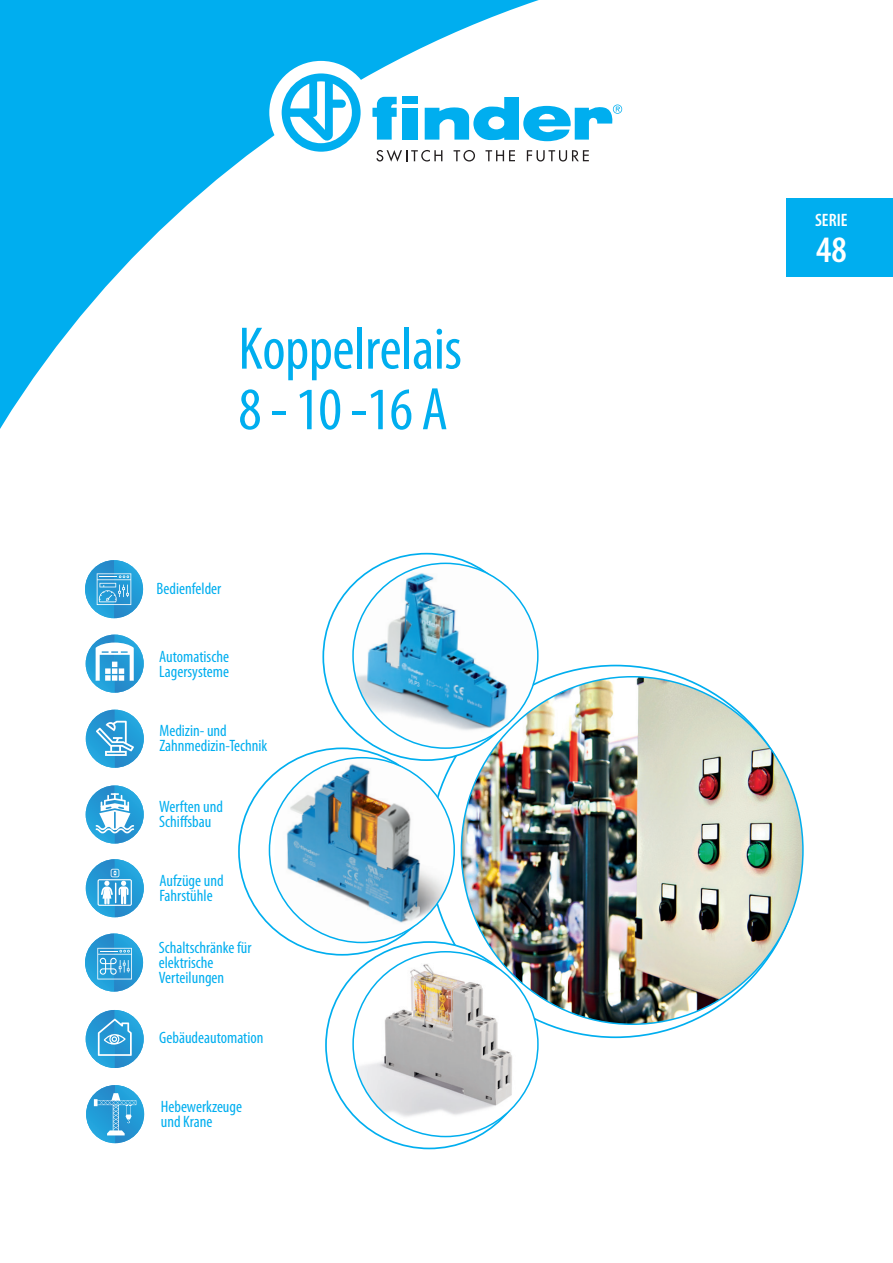
<style>
.page{position:relative;width:893px;height:1263px;background:#fff}
.page>*{position:absolute;margin:0;border:0;box-sizing:border-box;transform-origin:0 0}
.t1{font:condensed 60.6px/60.6px "Myriad Pro";letter-spacing:-.01em;color:#00aeef}
.t2{font:600 condensed 37.5px "Myriad Pro";color:#fff}
.t3{font:600 condensed 18px "Myriad Pro";color:#fff}
.t4{font:condensed 16.5px/15px "Myriad Pro";color:#00aeef}
</style>
<div class="page">
<svg style="left:0;top:0;width:551px;height:429px"></svg>
<div style="left:269px;top:61px;width:104px;height:103px;background:#fff;border-radius:50%"></div>
<svg style="left:282px;top:73px;width:79px;height:79px"></svg>
<svg style="left:425px;top:97px;width:197px;height:44px"></svg>
<svg style="left:372px;top:97px;width:25px;height:43px"></svg>
<div style="left:403px;top:108px;width:15px;height:32px;background:#00aeef"></div>
<div style="left:403px;top:97px;width:15px;height:7px;background:#00aeef"></div>
<svg style="left:376px;top:150px;width:66px;height:12px"></svg>
<svg style="left:454px;top:150px;width:21px;height:12px"></svg>
<svg style="left:485px;top:150px;width:30px;height:11px"></svg>
<svg style="left:527px;top:150px;width:62px;height:12px"></svg>
<img style="left:353px;top:952px;width:185px;height:184px;border-radius:92px">
<img style="left:461px;top:677px;width:342px;height:347px">
<img style="left:86px;top:710px;width:58px;height:58px">
<svg style="left:96px;top:721px;width:38px;height:35px"></svg>
<img style="left:86px;top:785px;width:58px;height:58px">
<svg style="left:96px;top:793px;width:38px;height:40px"></svg>
<img style="left:86px;top:859px;width:58px;height:58px">
<svg style="left:98px;top:869px;width:34px;height:37px"></svg>
<img style="left:85px;top:933px;width:58px;height:58px">
<svg style="left:97px;top:948px;width:35px;height:31px"></svg>
<img style="left:86px;top:1010px;width:58px;height:58px">
<svg style="left:98px;top:1019px;width:34px;height:37px"></svg>
<img style="left:86px;top:635px;width:58px;height:58px">
<svg style="left:96px;top:642px;width:38px;height:39px"></svg>
<img style="left:85px;top:560px;width:58px;height:58px">
<svg style="left:97px;top:573px;width:34px;height:32px"></svg>
<img style="left:86px;top:1085px;width:58px;height:58px">
<svg style="left:94px;top:1093px;width:42px;height:42px;background:#48a9db"></svg>
<img style="left:353px;top:563px;width:185px;height:185px;border-radius:92px">
<img style="left:274px;top:758px;width:180px;height:184px">
<div style="left:787px;top:198px;width:106px;height:78px;background:#00aeef"></div>
<h1 class="t1" style="left:238px;top:318px;width:225px">Koppelrelais<br>8 - 10 -16 A</h1>
<p class="t4" style="left:157px;top:581px;width:66px">Bedienfelder</p>
<p class="t4" style="left:159px;top:649px;width:71px">Automatische<br>Lagersysteme</p>
<p class="t4" style="left:159px;top:723px;width:109px">Medizin- und<br>Zahnmedizin-Technik</p>
<p class="t4" style="left:159px;top:799px;width:65px">Werften und<br>Schiffsbau</p>
<p class="t4" style="left:159px;top:873px;width:66px">Aufzüge und<br>Fahrstühle</p>
<p class="t4" style="left:159px;top:939px;width:94px">Schaltschränke für elektrische<br>Verteilungen</p>
<p class="t4" style="left:159px;top:1030px;width:106px">Gebäudeautomation</p>
<p class="t4" style="left:161px;top:1098px;width:83px">Hebewerkzeuge und Krane</p>
<p class="t3" style="left:815px;top:210px;width:34px">SЕRIE</p>
<h2 class="t2" style="left:816px;top:229px;width:32px">48</h2>
</div>
